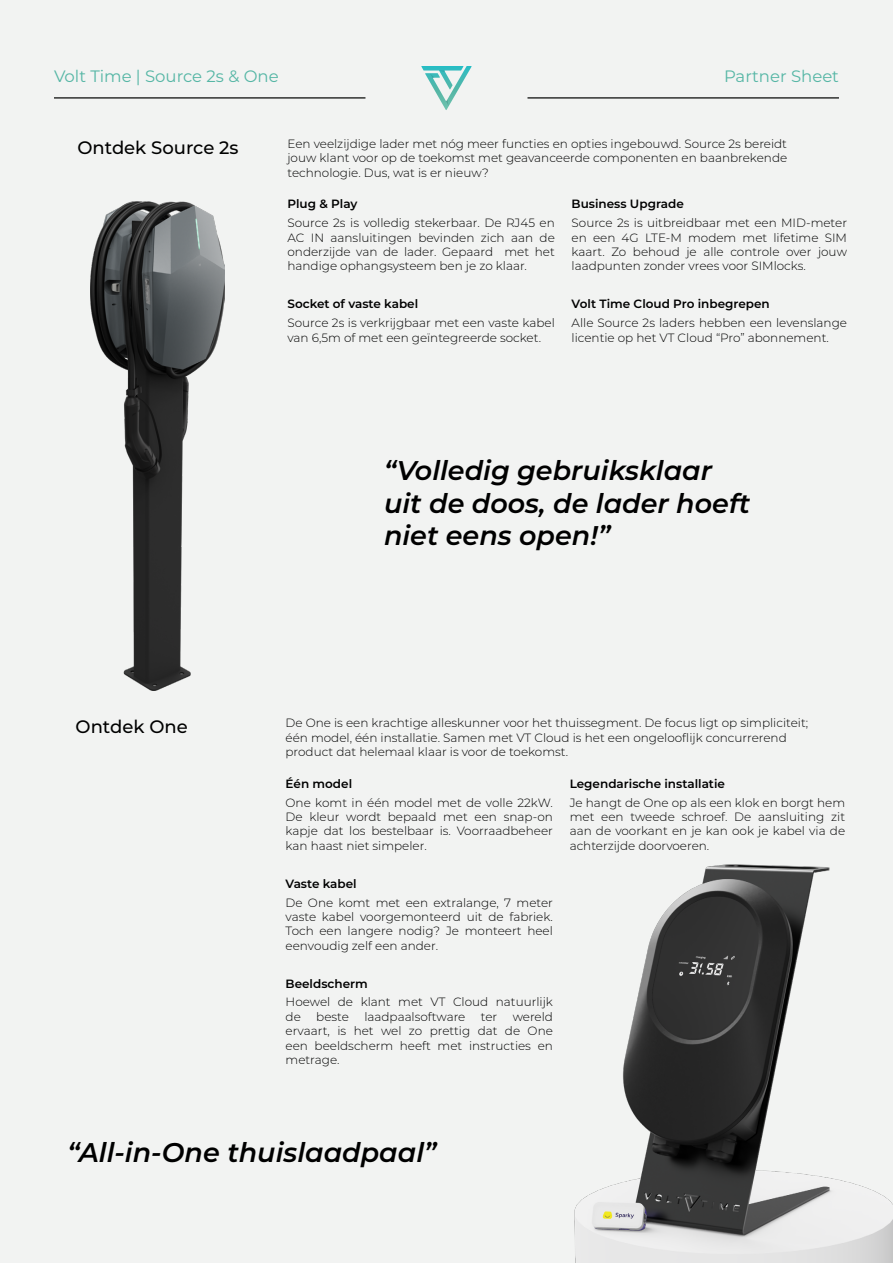
<style>
.page{position:relative;width:893px;height:1263px;background:#f2f3f2}
.page>*{position:absolute;margin:0;border:0;box-sizing:border-box;transform-origin:0 0}
.t1{font:italic 600 27px/32.4px "Montserrat";color:#000}
.t2{font:500 18px "Montserrat";color:#000}
.t3{font:16.5px "Montserrat";color:#55b6a5}
.t4{font:300 12px/14.4px "Montserrat";color:#000;text-align:justify}
.t5{font:600 12px "Montserrat";color:#000}
</style>
<div class="page">
<svg style="left:421px;top:66px;width:51px;height:44px"></svg>
<hr style="left:54px;top:97px;width:311px;height:2px;background:#000">
<hr style="left:527px;top:97px;width:312px;height:2px;background:#000">
<img style="left:574px;top:864px;width:319px;height:399px">
<img style="left:90px;top:201px;width:135px;height:490px">
<h3 class="t3" style="left:54px;top:65px;width:226px">Volt Time | Source 2s &amp; One</h3>
<h3 class="t3" style="left:724px;top:65px;width:116px">Partner Sheet</h3>
<h2 class="t2" style="left:78px;top:135px;width:163px">Ontdek Source 2s</h2>
<p class="t4" style="left:287px;top:136px;width:501px">Een veelzijdige lader met nóg meer functies en opties ingebouwd. Source 2s bereidt jouw klant voor op de toekomst met geavanceerde componenten en baanbrekende technologie. Dus, wat is er nieuw?</p>
<p class="t5" style="left:287px;top:196px;width:72px">Plug &amp; Play</p>
<p class="t4" style="left:287px;top:215px;width:269px">Source 2s is volledig stekerbaar. De RJ45 en AC IN aansluitingen bevinden zich aan de onderzijde van de lader. Gepaard met het handige ophangsysteem ben je zo klaar.</p>
<p class="t5" style="left:287px;top:295px;width:132px">Socket of vaste kabel</p>
<p class="t4" style="left:287px;top:315px;width:269px">Source 2s is verkrijgbaar met een vaste kabel van 6,5m of met een geïntegreerde socket.</p>
<p class="t5" style="left:572px;top:196px;width:114px">Business Upgrade</p>
<p class="t4" style="left:572px;top:215px;width:277px">Source 2s is uitbreidbaar met een MID-meter en een 4G LTE-M modem met lifetime SIM kaart. Zo behoud je alle controle over jouw laadpunten zonder vrees voor SIMlocks.</p>
<p class="t5" style="left:572px;top:295px;width:200px">Volt Time Cloud Pro inbegrepen</p>
<p class="t4" style="left:572px;top:315px;width:277px">Alle Source 2s laders hebben een levenslange licentie op het VT Cloud “Pro” abonnement.</p>
<h1 class="t1" style="left:384px;top:453px;width:368px">“Volledig gebruiksklaar uit de doos, de lader hoeft niet eens open!”</h1>
<h2 class="t2" style="left:76px;top:714px;width:114px">Ontdek One</h2>
<p class="t4" style="left:286px;top:715px;width:524px;text-align:left">De One is een krachtige alleskunner voor het thuissegment. De focus ligt op simpliciteit; één model, één installatie. Samen met VT Cloud is het een ongelooflijk concurrerend product dat helemaal klaar is voor de toekomst.</p>
<p class="t5" style="left:286px;top:775px;width:68px">Één model</p>
<p class="t4" style="left:286px;top:795px;width:269px">One komt in één model met de volle 22kW.<br>De kleur wordt bepaald met een snap-on kapje dat los bestelbaar is. Voorraadbeheer kan haast niet simpeler.</p>
<p class="t5" style="left:286px;top:875px;width:73px">Vaste kabel</p>
<p class="t4" style="left:286px;top:895px;width:269px">De One komt met een extralange, 7 meter vaste kabel voorgemonteerd uit de fabriek.<br>Toch een langere nodig? Je monteert heel eenvoudig zelf een ander.</p>
<p class="t5" style="left:286px;top:975px;width:84px">Beeldscherm</p>
<p class="t4" style="left:286px;top:995px;width:269px">Hoewel de klant met VT Cloud natuurlijk de</p>
<p class="t4" style="left:316px;top:1009px;width:34px">beste</p>
<p class="t4" style="left:364px;top:1009px;width:103px">laadpaalsoftware</p>
<p class="t4" style="left:481px;top:1009px;width:18px">ter</p>
<p class="t4" style="left:286px;top:1009px;width:269px;text-indent:227px">wereld ervaart, is het wel zo prettig dat de One een beeldscherm heeft met instructies en metrage.</p>
<p class="t5" style="left:570px;top:775px;width:157px">Legendarische installatie</p>
<p class="t4" style="left:570px;top:795px;width:277px">Je hangt de One op als een klok en borgt hem met een tweede schroef. De aansluiting zit aan de voorkant en je kan ook je kabel via de achterzijde doorvoeren.</p>
<h1 class="t1" style="left:67px;top:1134px;width:371px">“All-in-One thuislaadpaal”</h1>
</div>
